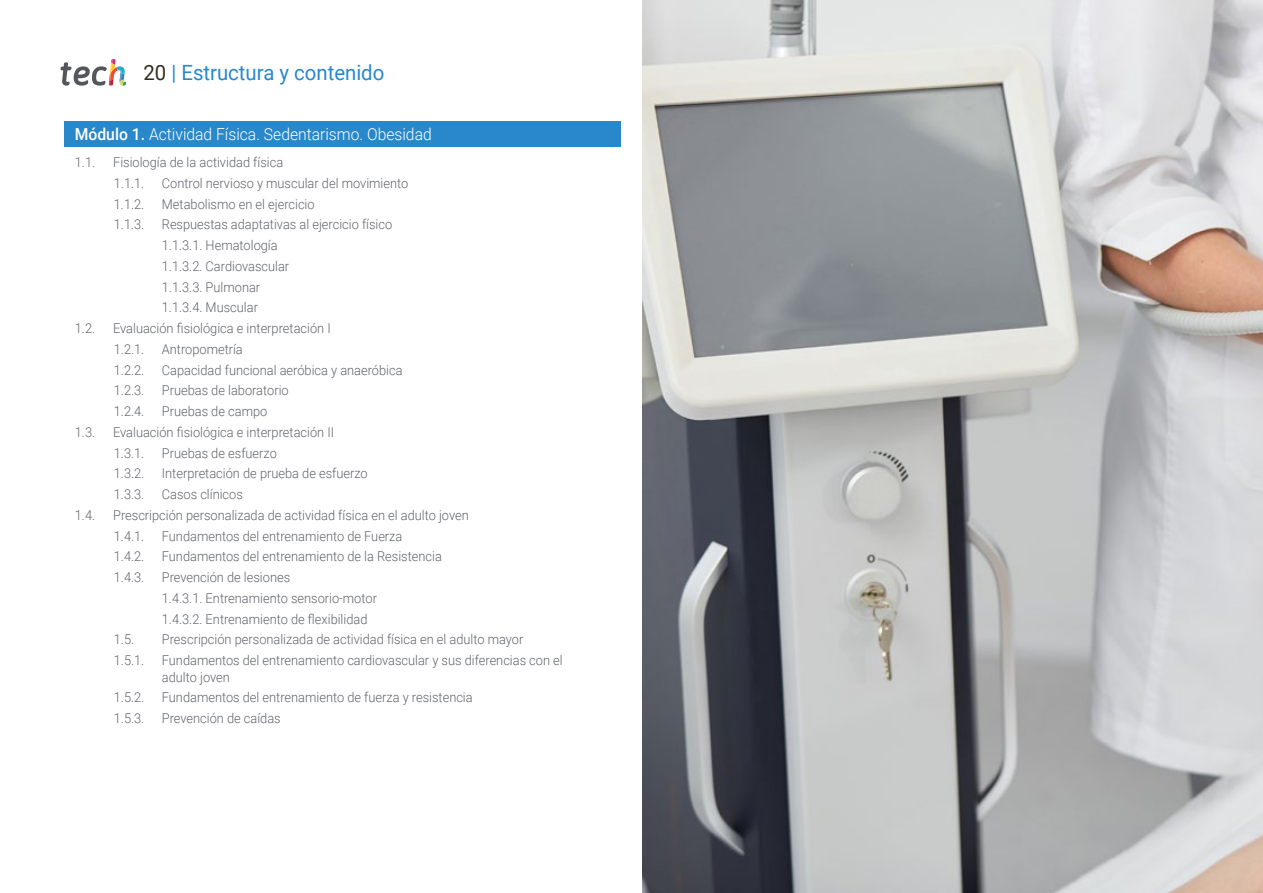
<style>
.page{position:relative;width:1263px;height:893px;background:#fff}
.page>*{position:absolute;margin:0;border:0;box-sizing:border-box;transform-origin:0 0}
.t1{font:21px "Roboto";color:#2988c9}
.t2{font:300 16.5px "Roboto";color:#fff;scale:.95 1}
.t3{font:300 13.5px/20.7px "Roboto";color:#61646a;scale:.95 1}
.s1{color:#312e20}
.s2{font-weight:500}
</style>
<div class="page">
<div style="left:64px;top:121px;width:557px;height:25px;background:#2988c9"></div>
<img style="left:642px;top:0;width:621px;height:893px">
<svg style="left:61px;top:59px;width:65px;height:27px"></svg>
<h1 class="t1" style="left:144px;top:57px;width:242px"><span class="s1">20</span> | Estructura y contenido</h1>
<p class="t2" style="left:75px;top:123px;width:377px"><span class="s2">Módulo 1.</span> Actividad Física. Sedentarismo. Obesidad</p>
<p class="t3" style="left:75px;top:151px;width:23px">1.1.</p>
<p class="t3" style="left:113px;top:151px;width:181px">Fisiología de la actividad física<br>1.1.1.</p>
<p class="t3" style="left:162px;top:172px;width:261px">Control nervioso y muscular del movimiento</p>
<p class="t3" style="left:114px;top:193px;width:34px">1.1.2.</p>
<p class="t3" style="left:162px;top:193px;width:162px">Metabolismo en el ejercicio</p>
<p class="t3" style="left:114px;top:214px;width:34px">1.1.3.</p>
<p class="t3" style="left:162px;top:214px;width:244px">Respuestas adaptativas al ejercicio físico<br>1.1.3.1. Hematología<br>1.1.3.2. Cardiovascular<br>1.1.3.3. Pulmonar<br>1.1.3.4. Muscular</p>
<p class="t3" style="left:75px;top:317px;width:23px">1.2.</p>
<p class="t3" style="left:113px;top:317px;width:231px">Evaluación fisiológica e interpretación I<br>1.2.1.</p>
<p class="t3" style="left:162px;top:338px;width:87px">Antropometría</p>
<p class="t3" style="left:114px;top:359px;width:34px">1.2.2.</p>
<p class="t3" style="left:162px;top:359px;width:255px">Capacidad funcional aeróbica y anaeróbica</p>
<p class="t3" style="left:114px;top:380px;width:34px">1.2.3.</p>
<p class="t3" style="left:162px;top:380px;width:135px">Pruebas de laboratorio</p>
<p class="t3" style="left:114px;top:400px;width:34px">1.2.4.</p>
<p class="t3" style="left:162px;top:400px;width:113px">Pruebas de campo</p>
<p class="t3" style="left:75px;top:421px;width:23px">1.3.</p>
<p class="t3" style="left:113px;top:421px;width:234px">Evaluación fisiológica e interpretación II<br>1.3.1.</p>
<p class="t3" style="left:162px;top:442px;width:123px">Pruebas de esfuerzo</p>
<p class="t3" style="left:114px;top:463px;width:34px">1.3.2.</p>
<p class="t3" style="left:162px;top:463px;width:218px">Interpretación de prueba de esfuerzo</p>
<p class="t3" style="left:114px;top:483px;width:34px">1.3.3.</p>
<p class="t3" style="left:162px;top:483px;width:87px">Casos clínicos</p>
<p class="t3" style="left:75px;top:504px;width:23px">1.4.</p>
<p class="t3" style="left:113px;top:504px;width:376px">Prescripción personalizada de actividad física en el adulto joven<br>1.4.1.</p>
<p class="t3" style="left:162px;top:525px;width:255px">Fundamentos del entrenamiento de Fuerza</p>
<p class="t3" style="left:114px;top:546px;width:34px">1.4.2.</p>
<p class="t3" style="left:162px;top:546px;width:296px">Fundamentos del entrenamiento de la Resistencia</p>
<p class="t3" style="left:114px;top:566px;width:34px">1.4.3.</p>
<p class="t3" style="left:162px;top:566px;width:228px">Prevención de lesiones<br>1.4.3.1. Entrenamiento sensorio-motor<br>1.4.3.2. Entrenamiento de flexibilidad</p>
<p class="t3" style="left:114px;top:629px;width:23px">1.5.</p>
<p class="t3" style="left:162px;top:629px;width:382px">Prescripción personalizada de actividad física en el adulto mayor</p>
<p class="t3" style="left:114px;top:649px;width:34px">1.5.1.</p>
<p class="t3" style="left:162px;top:652px;width:423px;line-height:16.5px">Fundamentos del entrenamiento cardiovascular y sus diferencias con el adulto joven</p>
<p class="t3" style="left:114px;top:687px;width:34px">1.5.2.</p>
<p class="t3" style="left:162px;top:687px;width:329px">Fundamentos del entrenamiento de fuerza y resistencia</p>
<p class="t3" style="left:114px;top:707px;width:34px">1.5.3.</p>
<p class="t3" style="left:162px;top:707px;width:127px">Prevención de caídas</p>
</div>
